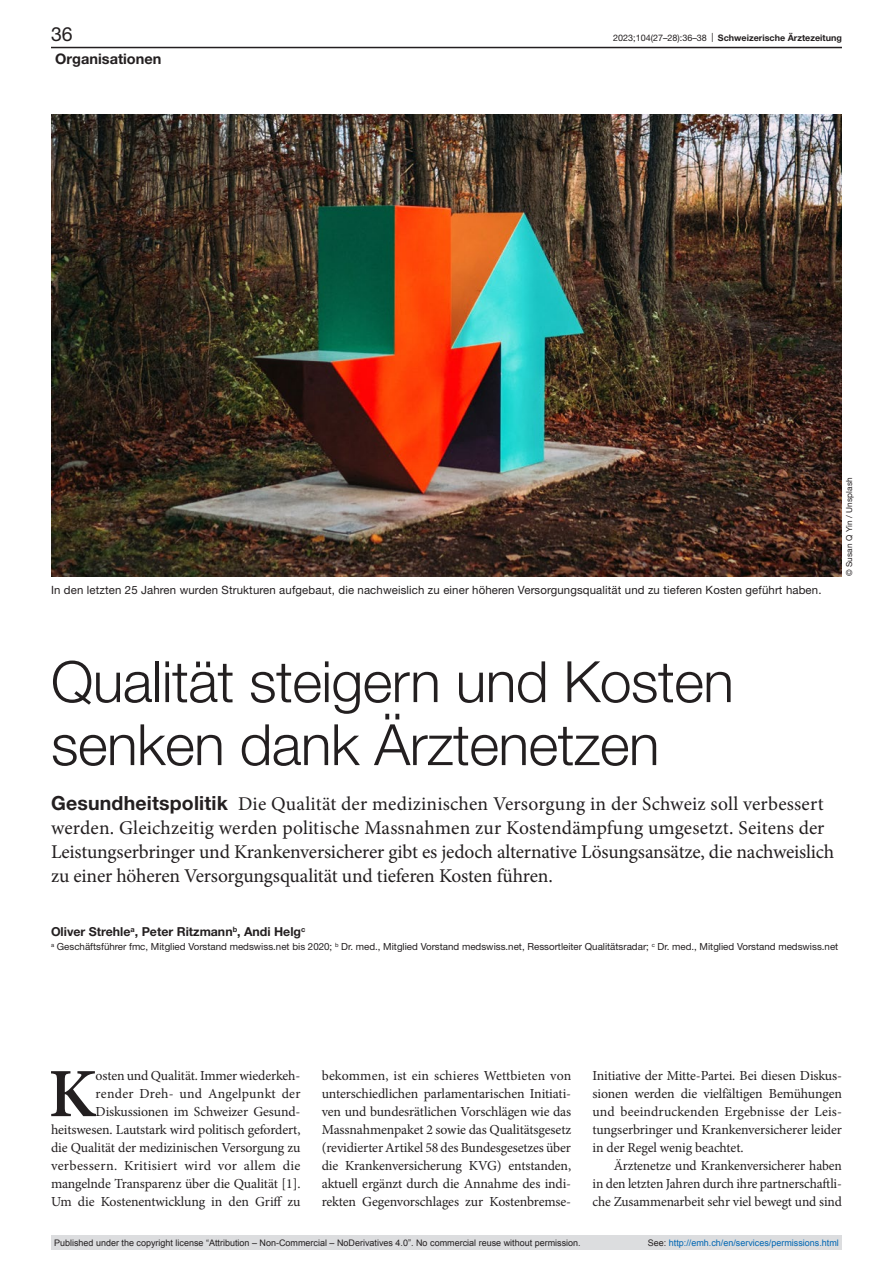
<style>
.page{position:relative;width:893px;height:1263px;background:#fff}
.page>*{position:absolute;margin:0;border:0;box-sizing:border-box;transform-origin:0 0}
.paragraph-initial{font:600 69.15px "Minion Pro";color:#231f20}
.article-title-L38{font:300 57px/63px "Helvetica Neue LT Pro";letter-spacing:-.01em;color:#231f20}
.lead{font:19.5px/24px "Minion Pro";letter-spacing:-.005em;color:#231f20}
.t1{font:19.5px "Helvetica Neue LT Pro";color:#231f20}
.t2{font:700 14.55px "Helvetica Neue LT Pro";color:#231f20}
.paragraph-initial-2{font:13.8px/18px "Minion Pro";letter-spacing:-.01em;color:#231f20;text-align:justify}
.paragraph-indent{font:13.8px/18px "Minion Pro";letter-spacing:-.01em;color:#231f20;text-align:justify}
.authors{font:700 12.3px "Helvetica Neue LT Pro";color:#231f20}
.figure-caption{font:11.4px "Helvetica Neue LT Pro";letter-spacing:.01em;color:#231f20}
.affiliations{font:9.75px "Helvetica Neue LT Pro";color:#231f20}
.t3{font:9px "Arial";color:#231f20}
.t4{font:700 9px "Helvetica Neue LT Pro";color:#231f20}
.t5{font:9px "Arial";color:#0066b3}
.credits{font:8.25px "Helvetica Neue LT Pro";letter-spacing:.01em;color:#231f20}
.s1{font-weight:400}
.s2{font-family:"Helvetica Neue LT Pro";font-weight:700}
.s3{color:#231f20}
</style>
<div class="page">
<img style="left:51px;top:115px;width:791px;height:461px">
<hr style="left:51px;top:47px;width:791px;height:1px;background:#231f20">
<div style="left:51px;top:1235px;width:791px;height:15px;background:#dcdddf"></div>
<h3 class="t1" style="left:51px;top:22px;width:23px">36</h3>
<p class="t4" style="left:613px;top:32px;width:230px"><span class="s1">2023;104(27–28):36–38 |</span> Schweizerische Ärztezeitung</p>
<p class="t2" style="left:55px;top:49px;width:108px">Organisationen</p>
<p class="figure-caption" style="left:51px;top:583px;width:772px">In den letzten 25 Jahren wurden Strukturen aufgebaut, die nachweislich zu einer höheren Versorgungsqualität und zu tieferen Kosten geführt haben.</p>
<p class="credits" style="left:844px;top:576px;width:100px;rotate:-90deg">© Susan Q Yin / Unsplash</p>
<p class="article-title-L38" style="left:51px;top:649px;width:684px">Qualität steigern und Kosten senken dank Ärztenetzen</p>
<p class="lead" style="left:51px;top:791px;width:785px"><span class="s2">Gesundheitspolitik</span> Die Qualität der medizinischen Versorgung in der Schweiz soll verbessert werden. Gleichzeitig werden politische Massnahmen zur Kostendämpfung umgesetzt. Seitens der Leistungserbringer und Krankenversicherer gibt es jedoch alternative Lösungsansätze, die nachweislich zu einer höheren Versorgungsqualität und tieferen Kosten führen.</p>
<p class="authors" style="left:51px;top:924px;width:256px">Oliver Strehle<sup>a</sup>, Peter Ritzmann<sup>b</sup>, Andi Helg<sup>c</sup></p>
<p class="affiliations" style="left:51px;top:940px;width:789px"><sup>a</sup> Geschäftsführer fmc, Mitglied Vorstand medswiss.net bis 2020; <sup>b</sup> Dr. med., Mitglied Vorstand medswiss.net, Ressortleiter Qualitätsradar; <sup>c</sup> Dr. med., Mitglied Vorstand medswiss.net</p>
<p class="paragraph-initial-2" style="left:51px;top:1067px;width:251px;text-align:right">osten und Qualität. Immer wiederkeh-<br>render Dreh- und Angelpunkt der Diskussionen im Schweizer Gesund&shy;heitswesen. Lautstark wird politisch gefordert, die Qualität der medizinischen Versorgung zu verbessern. Kritisiert wird vor allem die mangelnde Transparenz über die Qualität [1].<br>Um die Kostenentwicklung in den Griff zu</p>
<p class="paragraph-initial-2" style="left:322px;top:1067px;width:251px">bekommen, ist ein schieres Wettbieten von unterschiedlichen parlamentarischen Initiati&shy;ven und bundesrätlichen Vorschlägen wie das Massnahmenpaket 2 sowie das Qualitätsgesetz (revidierter Artikel 58 des Bundesgesetzes über die Krankenversicherung KVG) entstanden, aktuell ergänzt durch die Annahme des indi&shy;rekten Gegenvorschlages zur Kostenbremse-</p>
<p class="paragraph-initial-2" style="left:592px;top:1067px;width:251px">Initiative der Mitte-Partei. Bei diesen Diskus&shy;sionen werden die vielfältigen Bemühungen und beeindruckenden Ergebnisse der Leis&shy;tungserbringer und Krankenversicherer leider in der Regel wenig beachtet.</p>
<p class="paragraph-initial" style="left:48px;top:1046px;width:49px">K</p>
<p class="paragraph-indent" style="left:592px;top:1157px;width:251px;text-indent:21px">Ärztenetze und Krankenversicherer haben in den letzten Jahren durch ihre partnerschaftli&shy;che Zusammenarbeit sehr viel bewegt und sind</p>
<p class="t3" style="left:54px;top:1237px;width:528px">Published under the copyright license “Attribution – Non-Commercial – NoDerivatives 4.0”. No commercial reuse without permission.</p>
<p class="t5" style="left:648px;top:1237px;width:193px"><span class="s3">See:</span> http://emh.ch/en/services/permissions.html</p>
</div>
